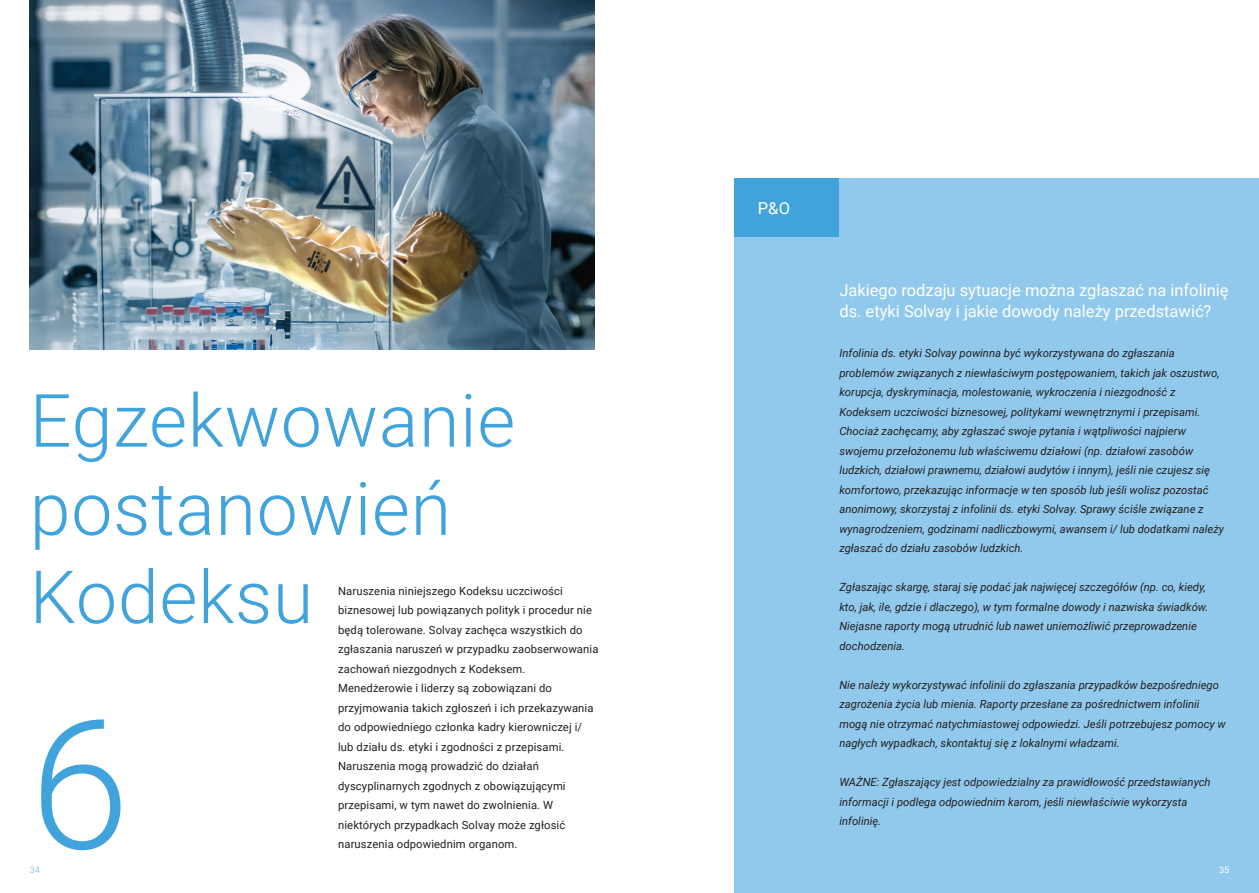
<style>
.page{position:relative;width:1259px;height:893px;background:#fff}
.page>*{position:absolute;margin:0;border:0;box-sizing:border-box;transform-origin:0 0}
.Text{font:300 180px "Roboto";color:#40a3db}
.Text-2{font:300 73.5px "Roboto";letter-spacing:.01em;color:#40a3db}
.Paragraph_title{font:16.5px/21px "Roboto";color:#fff}
.Italic{font:italic 11.25px/19.5px "Roboto";color:#231f20}
.Text-3{font:11.25px/19.5px "Roboto";letter-spacing:.01em;color:#231f20}
.t1{font:9px "Roboto";color:#91c9ed}
.t2{font:9px "Roboto";color:#fff}
</style>
<div class="page">
<img style="left:30px;top:0;width:564px;height:349px">
<div style="left:734px;top:179px;width:525px;height:714px;background:#91c9ed"></div>
<div style="left:734px;top:179px;width:105px;height:58px;background:#40a3db"></div>
<p class="Text-2" style="left:30px;top:369px;width:487px">Egzekwowanie</p>
<p class="Text-2" style="left:30px;top:457px;width:423px">postanowień</p>
<p class="Text-2" style="left:30px;top:545px;width:285px">Kodeksu</p>
<p class="Text-3" style="left:338px;top:581px;width:262px">Naruszenia niniejszego Kodeksu uczciwości biznesowej lub powiązanych polityk i procedur nie będą tolerowane. Solvay zachęca wszystkich do zgłaszania naruszeń w przypadku zaobserwowania zachowań niezgodnych z Kodeksem.<br>Menedżerowie i liderzy są zobowiązani do przyjmowania takich zgłoszeń i ich przekazywania do odpowiedniego członka kadry kierowniczej i/ lub działu ds. etyki i zgodności z przepisami.<br>Naruszenia mogą prowadzić do działań dyscyplinarnych zgodnych z obowiązującymi przepisami, w tym nawet do zwolnienia. W niektórych przypadkach Solvay może zgłosić naruszenia odpowiednim organom.</p>
<p class="Text" style="left:30px;top:658px;width:101px">6</p>
<p class="t1" style="left:30px;top:863px;width:12px">34</p>
<p class="Paragraph_title" style="left:757px;top:197px;width:34px">P&amp;O</p>
<p class="Paragraph_title" style="left:839px;top:279px;width:391px">Jakiego rodzaju sytuacje można zgłaszać na infolinię ds. etyki Solvay i jakie dowody należy przedstawić?</p>
<p class="Italic" style="left:839px;top:343px;width:386px">Infolinia ds. etyki Solvay powinna być wykorzystywana do zgłaszania problemów związanych z niewłaściwym postępowaniem, takich jak oszustwo, korupcja, dyskryminacja, molestowanie, wykroczenia i niezgodność z Kodeksem uczciwości biznesowej, politykami wewnętrznymi i przepisami.<br>Chociaż zachęcamy, aby zgłaszać swoje pytania i wątpliwości najpierw swojemu przełożonemu lub właściwemu działowi (np. działowi zasobów ludzkich, działowi prawnemu, działowi audytów i innym), jeśli nie czujesz się komfortowo, przekazując informacje w ten sposób lub jeśli wolisz pozostać anonimowy, skorzystaj z infolinii ds. etyki Solvay. Sprawy ściśle związane z wynagrodzeniem, godzinami nadliczbowymi, awansem i/ lub dodatkami należy zgłaszać do działu zasobów ludzkich.</p>
<p class="Italic" style="left:839px;top:577px;width:370px">Zgłaszając skargę, staraj się podać jak najwięcej szczegółów (np. co, kiedy, kto, jak, ile, gdzie i dlaczego), w tym formalne dowody i nazwiska świadków.<br>Niejasne raporty mogą utrudnić lub nawet uniemożliwić przeprowadzenie dochodzenia.</p>
<p class="Italic" style="left:839px;top:675px;width:388px">Nie należy wykorzystywać infolinii do zgłaszania przypadków bezpośredniego zagrożenia życia lub mienia. Raporty przesłane za pośrednictwem infolinii mogą nie otrzymać natychmiastowej odpowiedzi. Jeśli potrzebujesz pomocy w nagłych wypadkach, skontaktuj się z lokalnymi władzami.</p>
<p class="Italic" style="left:839px;top:772px;width:373px">WAŻNE: Zgłaszający jest odpowiedzialny za prawidłowość przedstawianych informacji i podlega odpowiednim karom, jeśli niewłaściwie wykorzysta infolinię.</p>
<p class="t2" style="left:1219px;top:863px;width:12px">35</p>
</div>
